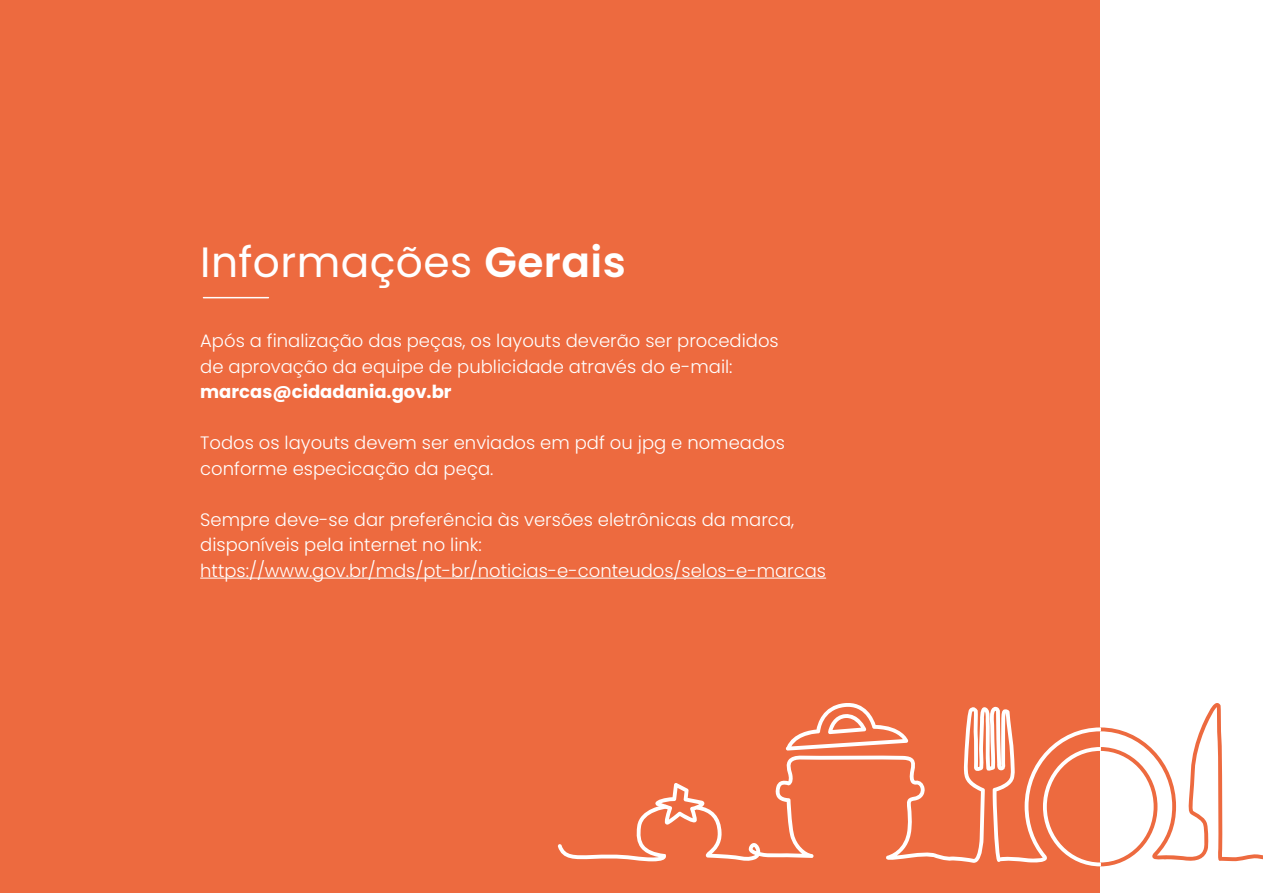
<style>
.page{position:relative;width:1263px;height:893px;background:#fff}
.page>*{position:absolute;margin:0;border:0;box-sizing:border-box;transform-origin:0 0}
.t1{font:42.3px "Poppins";letter-spacing:.01em;color:#fff}
.t2{font:300 18px/25.5px "Poppins";color:#fff}
.t3{font:700 18px "Poppins";color:#fff}
.s1{font-weight:600}
</style>
<div class="page">
<svg style="left:1100px;top:727px;width:63px;height:133px"></svg>
<svg style="left:1163px;top:703px;width:100px;height:159px"></svg>
<div style="left:0;top:0;width:1100px;height:893px;background:#ed6a3f"></div>
<hr style="left:200px;top:578px;width:626px;height:1px;background:#fff">
<hr style="left:203px;top:297px;width:65px;height:1px;background:#fff">
<svg style="left:704px;top:707px;width:396px;height:156px"></svg>
<svg style="left:786px;top:703px;width:122px;height:47px"></svg>
<svg style="left:558px;top:783px;width:146px;height:78px"></svg>
<svg style="left:1043px;top:747px;width:114px;height:119px"></svg>
<h1 class="t1" style="left:200px;top:237px;width:427px">Informações <span class="s1">Gerais</span></h1>
<p class="t2" style="left:200px;top:328px;width:580px">Após a finalização das peças, os layouts deverão ser procedidos de aprovação da equipe de publicidade através do e-mail:</p>
<p class="t3" style="left:200px;top:381px;width:253px">marcas@cidadania.gov.br</p>
<p class="t2" style="left:200px;top:430px;width:586px">Todos os layouts devem ser enviados em pdf ou jpg e nomeados conforme especicação da peça.</p>
<p class="t2" style="left:200px;top:507px;width:627px">Sempre deve-se dar preferência às versões eletrônicas da marca, disponíveis pela internet no link: https://www.gov.br/mds/pt-br/noticias-e-conteudos/selos-e-marcas</p>
</div>
